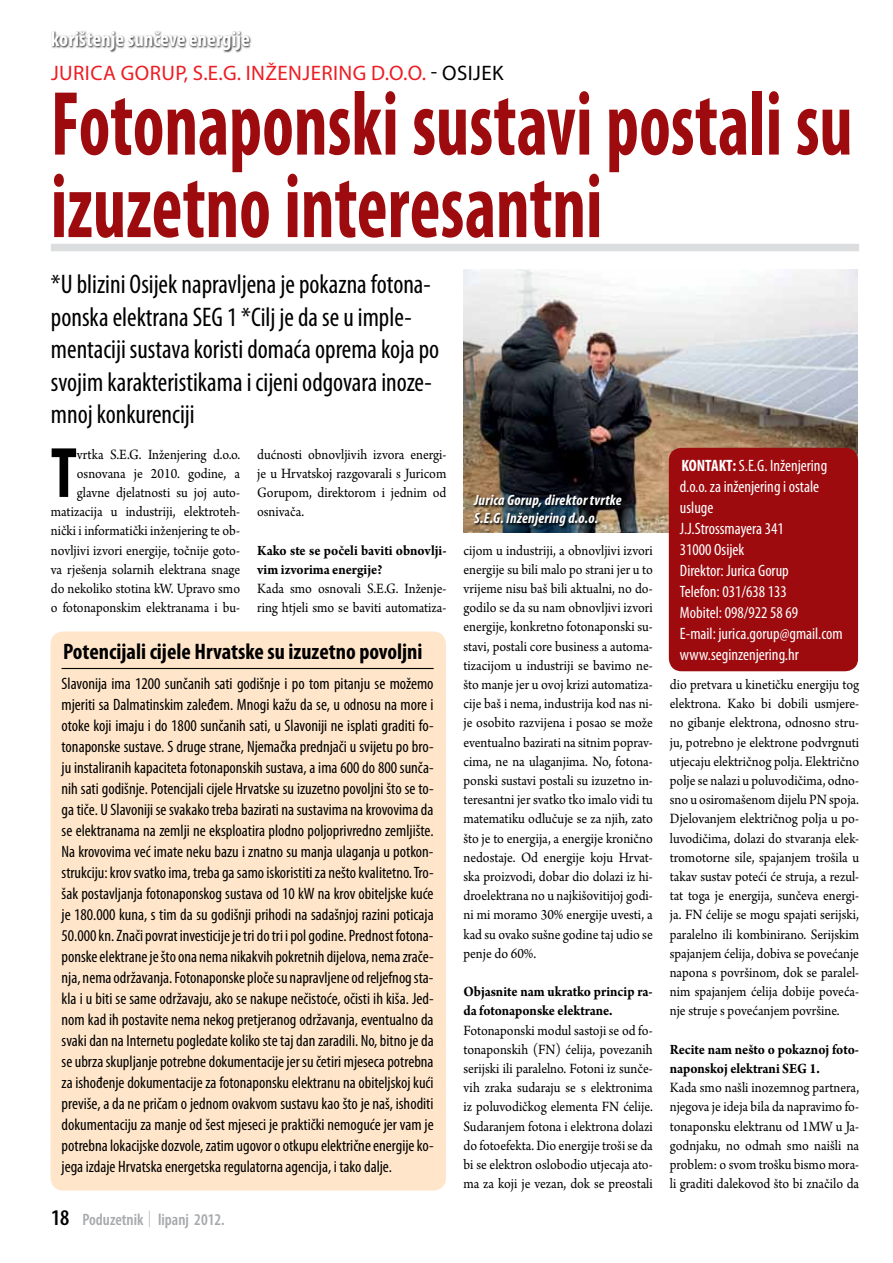
<style>
.page{position:relative;width:893px;height:1263px;background:#fff}
.page>*{position:absolute;margin:0;border:0;box-sizing:border-box;transform-origin:0 0}
.t1{font:700 condensed 91.8px/82.5px "Myriad Pro";color:#9e0b0f;scale:.8 1}
.t2{font:700 condensed 72px "Myriad Pro";color:#000;scale:.92 1}
.t3{font:condensed 27px/32.4px "Myriad Pro";color:#000}
.t4{font:700 condensed 22.5px "Myriad Pro";color:#000}
.t5{font:21px "Myriad Pro";letter-spacing:.02em;color:#ed1d24}
.t6{font:700 condensed 21px "Myriad Pro";color:#fff}
.t7{font:condensed 16.5px/21px "Myriad Pro";color:#000;text-align:justify}
.t8{font:condensed 16.5px/21px "Myriad Pro";color:#fff}
.t9{font:600 condensed 16.5px "Myriad Pro";color:#a7a9ac}
.t10{font:15px/19.2px "Arno Pro";color:#000;text-align:justify;scale:.92 1}
.t11{font:700 15px/19.2px "Arno Pro";letter-spacing:-.005em;color:#000;scale:.92 1}
.t12{font:italic 700 condensed 15px/18px "Myriad Pro";letter-spacing:.02em;color:#fff}
.s1{color:#000}
.s2{font-size:22.5px;color:#000}
.s3{font-weight:700}
</style>
<div class="page">
<div style="left:51px;top:244px;width:808px;height:7px;background:#dcddde"></div>
<div style="left:52px;top:31px;width:200px;height:22px;background:#000;opacity:.85"></div>
<div style="left:51px;top:631px;width:395px;height:559px;background:#ffe6ca;border-radius:13px"></div>
<hr style="left:62px;top:668px;width:372px;height:1px;background:#000">
<img style="left:463px;top:269px;width:395px;height:263px">
<div style="left:669px;top:448px;width:189px;height:223px;background:#9e0b0f;border-radius:13px"></div>
<img style="left:473px;top:494px;width:151px;height:35px">
<h3 class="t6" style="left:51px;top:25px;width:200px">korištenje sunčeve energije</h3>
<h3 class="t5" style="left:51px;top:60px;width:454px">JURICA GORUP, S.E.G. INŽENJERING D.O.O. <span class="s1">- OSIJEK</span></h3>
<h1 class="t1" style="left:51px;top:81px;width:1004px">Fotonaponski sustavi postali su izuzetno interesantni</h1>
<h3 class="t3" style="left:51px;top:268px;width:390px">*U blizini Osijek napravljena je pokazna fotona&shy;ponska elektrana SEG 1 *Cilj je da se u imple&shy;mentaciji sustava koristi domaća oprema koja po svojim karakteristikama i cijeni odgovara inoze&shy;mnoj konkurenciji</h3>
<p class="t10" style="left:51px;top:445px;width:207px;text-align:right">vrtka S.E.G. Inženjering d.o.o. osnovana je 2010. godine, a glavne djelatnosti su joj auto&shy;matizacija u industriji, elektroteh&shy;nički i informatički inženjering te ob&shy;novljivi izvori energije, točnije goto&shy;va rješenja solarnih elektrana snage do nekoliko stotina kW. Upravo smo o fotonaponskim elektranama i bu-</p>
<p class="t10" style="left:257px;top:445px;width:207px">dućnosti obnovljivih izvora energi&shy;je u Hrvatskoj razgovarali s Juricom Gorupom, direktorom i jednim od osnivača.</p>
<h2 class="t2" style="left:51px;top:428px;width:30px">T</h2>
<p class="t11" style="left:257px;top:541px;width:207px">Kako ste se počeli baviti obnovlji&shy;vim izvorima energije?</p>
<p class="t10" style="left:257px;top:580px;width:207px">Kada smo osnovali S.E.G. Inženje&shy;ring htjeli smo se baviti automatiza-</p>
<h3 class="t4" style="left:63px;top:638px;width:361px">Potencijali cijele Hrvatske su izuzetno povoljni</h3>
<p class="t7" style="left:62px;top:673px;width:374px">Slavonija ima 1200 sunčanih sati godišnje i po tom pitanju se možemo mjeriti sa Dalmatinskim zaleđem. Mnogi kažu da se, u odnosu na more i otoke koji imaju i do 1800 sunčanih sati, u Slavoniji ne isplati graditi fo&shy;tonaponske sustave. S druge strane, Njemačka prednjači u svijetu po bro&shy;ju instaliranih kapaciteta fotonaponskih sustava, a ima 600 do 800 sunča&shy;nih sati godišnje. Potencijali cijele Hrvatske su izuzetno povoljni što se to&shy;ga tiče. U Slavoniji se svakako treba bazirati na sustavima na krovovima da se elektranama na zemlji ne eksploatira plodno poljoprivredno zemljište.<br>Na krovovima već imate neku bazu i znatno su manja ulaganja u potkon&shy;strukciju: krov svatko ima, treba ga samo iskoristiti za nešto kvalitetno. Tro&shy;šak postavljanja fotonaponskog sustava od 10 kW na krov obiteljske kuće je 180.000 kuna, s tim da su godišnji prihodi na sadašnjoj razini poticaja 50.000 kn. Znači povrat investicije je tri do tri i pol godine. Prednost fotona&shy;ponske elektrane je što ona nema nikakvih pokretnih dijelova, nema zrače&shy;nja, nema održavanja. Fotonaponske ploče su napravljene od reljefnog sta&shy;kla i u biti se same održavaju, ako se nakupe nečistoće, očisti ih kiša. Jed&shy;nom kad ih postavite nema nekog pretjeranog održavanja, eventualno da svaki dan na Internetu pogledate koliko ste taj dan zaradili. No, bitno je da se ubrza skupljanje potrebne dokumentacije jer su četiri mjeseca potrebna za ishođenje dokumentacije za fotonaponsku elektranu na obiteljskoj kući previše, a da ne pričam o jednom ovakvom sustavu kao što je naš, ishoditi dokumentaciju za manje od šest mjeseci je praktički nemoguće jer vam je potrebna lokacijske dozvole, zatim ugovor o otkupu električne energije ko&shy;jega izdaje Hrvatska energetska regulatorna agencija, i tako dalje.</p>
<p class="t9" style="left:51px;top:1210px;width:175px"><span class="s2">18</span> Poduzetnik | lipanj 2012.</p>
<p class="t12" style="left:474px;top:491px;width:149px">Jurica Gorup, direktor tvrtke<br>S.E.G. Inženjering d.o.o.</p>
<p class="t10" style="left:463px;top:541px;width:207px">cijom u industriji, a obnovljivi izvori energije su bili malo po strani jer u to vrijeme nisu baš bili aktualni, no do&shy;godilo se da su nam obnovljivi izvori energije, konkretno fotonaponski su&shy;stavi, postali core business a automa&shy;tizacijom u industriji se bavimo ne&shy;što manje jer u ovoj krizi automatiza&shy;cije baš i nema, industrija kod nas ni&shy;je osobito razvijena i posao se može eventualno bazirati na sitnim poprav&shy;cima, ne na ulaganjima. No, fotona&shy;ponski sustavi postali su izuzetno in&shy;teresantni jer svatko tko imalo vidi tu matematiku odlučuje se za njih, zato što je to energija, a energije kronično nedostaje. Od energije koju Hrvat&shy;ska proizvodi, dobar dio dolazi iz hi&shy;droelektrana no u najkišovitijoj godi&shy;ni mi moramo 30% energije uvesti, a kad su ovako sušne godine taj udio se penje do 60%.</p>
<p class="t11" style="left:463px;top:983px;width:207px">Objasnite nam ukratko princip ra&shy;da fotonaponske elektrane.</p>
<p class="t10" style="left:463px;top:1021px;width:207px">Fotonaponski modul sastoji se od fo&shy;tonaponskih (FN) ćelija, povezanih serijski ili paralelno. Fotoni iz sunče&shy;vih zraka sudaraju se s elektronima iz poluvodičkog elementa FN ćelije.<br>Sudaranjem fotona i elektrona dolazi do fotoefekta. Dio energije troši se da bi se elektron oslobodio utjecaja ato&shy;ma za koji je vezan, dok se preostali</p>
<p class="t8" style="left:680px;top:455px;width:164px"><span class="s3">KONTAKT:</span> S.E.G. Inženjering d.o.o. za inženjering i ostale usluge<br>J.J.Strossmayera 341<br>31000 Osijek<br>Direktor: Jurica Gorup<br>Telefon: 031/638 133<br>Mobitel: 098/922 58 69<br>E-mail: jurica.gorup@gmail.com www.seginzenjering.hr</p>
<p class="t10" style="left:670px;top:676px;width:207px">dio pretvara u kinetičku energiju tog elektrona. Kako bi dobili usmjere&shy;no gibanje elektrona, odnosno stru&shy;ju, potrebno je elektrone podvrgnuti utjecaju električnog polja. Električno polje se nalazi u poluvodičima, odno&shy;sno u osiromašenom dijelu PN spoja.<br>Djelovanjem električnog polja u po&shy;luvodičima, dolazi do stvaranja elek&shy;tromotorne sile, spajanjem trošila u takav sustav poteći će struja, a rezul&shy;tat toga je energija, sunčeva energi&shy;ja. FN ćelije se mogu spajati serijski, paralelno ili kombinirano. Serijskim spajanjem ćelija, dobiva se povećanje napona s površinom, dok se paralel&shy;nim spajanjem ćelija dobije poveća&shy;nje struje s povećanjem površine.</p>
<p class="t11" style="left:670px;top:1040px;width:207px">Recite nam nešto o pokaznoj foto&shy;naponskoj elektrani SEG 1.</p>
<p class="t10" style="left:670px;top:1079px;width:207px">Kada smo našli inozemnog partnera, njegova je ideja bila da napravimo fo&shy;tonaponsku elektranu od 1MW u Ja&shy;godnjaku, no odmah smo naišli na problem: o svom trošku bismo mora&shy;li graditi dalekovod što bi značilo da</p>
</div>
